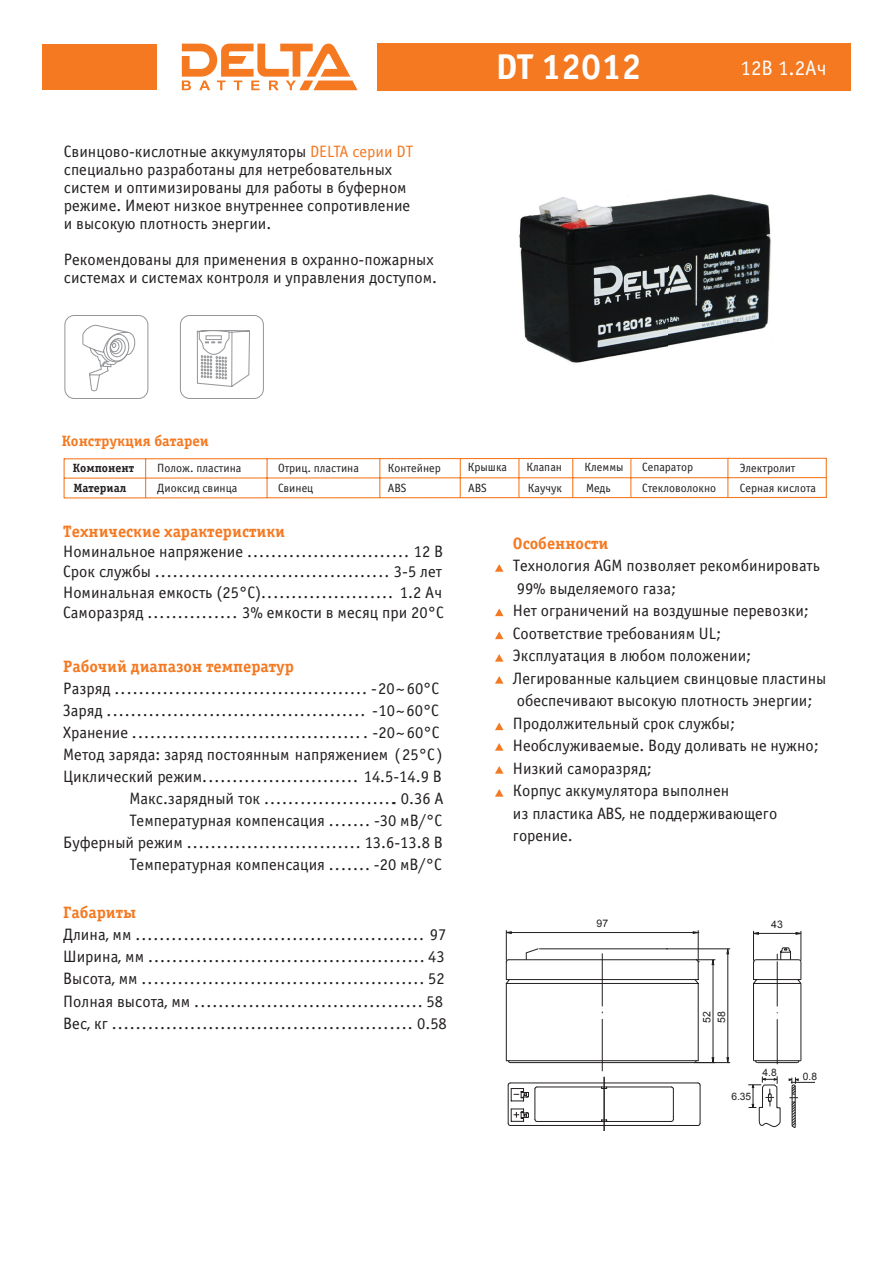
<style>
.page{position:relative;width:893px;height:1263px;background:#fff}
.page>*{position:absolute;margin:0;border:0;box-sizing:border-box;transform-origin:0 0}
.t1{font:700 36px "Officina Sans C";color:#fff}
.t2{font:21px "Officina Sans C";color:#fff}
.t3{font:16.5px/22px "Officina Sans C";color:#231f20}
.t4{font:700 16.5px "Officina Serif C";color:#f47921}
.t5{font:700 15px "Officina Serif C";color:#f47921}
.t6{font:12px "Officina Sans C";color:#231f20}
.t7{font:700 12px "Officina Serif C";color:#231f20}
.t8{font:10.5px/14.4px "Arial";color:#231f20}
.t9{font:10.2px "Arial";color:#231f20}
.s1{color:#f47921}
</style>
<div class="page">
<svg style="left:182px;top:44px;width:176px;height:46px"></svg>
<div style="left:377px;top:43px;width:473px;height:48px;background:#f47921"></div>
<div style="left:42px;top:44px;width:114px;height:46px;background:#f47921"></div>
<svg style="left:63px;top:457px;width:764px;height:42px"></svg>
<hr style="left:777px;top:1019px;width:1px;height:45px;background:#231f20">
<hr style="left:511px;top:932px;width:182px;height:1px;background:#231f20">
<hr style="left:698px;top:930px;width:1px;height:30px;background:#231f20">
<hr style="left:506px;top:930px;width:1px;height:30px;background:#231f20">
<svg style="left:505px;top:931px;width:7px;height:3px"></svg>
<svg style="left:693px;top:931px;width:7px;height:3px"></svg>
<svg style="left:753px;top:931px;width:49px;height:132px"></svg>
<hr style="left:539px;top:948px;width:191px;height:1px;background:#231f20">
<hr style="left:727px;top:954px;width:1px;height:104px;background:#231f20">
<hr style="left:695px;top:1062px;width:35px;height:1px;background:#231f20">
<svg style="left:726px;top:948px;width:3px;height:6px"></svg>
<svg style="left:726px;top:1057px;width:3px;height:7px"></svg>
<hr style="left:604px;top:1077px;width:1px;height:54px;background:#231f20">
<svg style="left:506px;top:948px;width:209px;height:178px"></svg>
<svg style="left:748px;top:1076px;width:32px;height:51px"></svg>
<svg style="left:789px;top:1077px;width:26px;height:51px"></svg>
<svg style="left:82px;top:324px;width:54px;height:67px"></svg>
<svg style="left:197px;top:330px;width:53px;height:57px"></svg>
<div style="left:64px;top:315px;width:84px;height:84px;border:1px solid #939598;border-radius:9px"></div>
<div style="left:180px;top:315px;width:84px;height:84px;border:1px solid #939598;border-radius:9px"></div>
<svg style="left:495px;top:564px;width:8px;height:8px"></svg>
<svg style="left:495px;top:608px;width:8px;height:8px"></svg>
<svg style="left:495px;top:631px;width:8px;height:8px"></svg>
<svg style="left:495px;top:654px;width:8px;height:8px"></svg>
<svg style="left:495px;top:676px;width:8px;height:8px"></svg>
<svg style="left:495px;top:722px;width:8px;height:8px"></svg>
<svg style="left:495px;top:743px;width:8px;height:8px"></svg>
<svg style="left:495px;top:766px;width:8px;height:8px"></svg>
<svg style="left:495px;top:789px;width:8px;height:8px"></svg>
<img style="left:519px;top:194px;width:252px;height:169px">
<p class="t3" style="left:64px;top:142px;width:351px;line-height:18px">Свинцово-кислотные аккумуляторы <span class="s1">DELTA серии DT </span>специально разработаны для нетребовательных систем и оптимизированы для работы в буферном режиме. Имеют низкое внутреннее сопротивление и высокую плотность энергии.</p>
<p class="t3" style="left:64px;top:250px;width:375px;line-height:18px">Рекомендованы для применения в охранно-пожарных системах и системах контроля и управления доступом.</p>
<h1 class="t1" style="left:496px;top:47px;width:147px">DT 12012</h1>
<p class="t2" style="left:741px;top:56px;width:88px">12В 1.2Ач</p>
<p class="t5" style="left:62px;top:432px;width:148px">Конструкция батареи</p>
<p class="t7" style="left:73px;top:461px;width:63px">Компонент</p>
<p class="t6" style="left:157px;top:461px;width:86px">Полож. пластина</p>
<p class="t6" style="left:278px;top:461px;width:82px">Отриц. пластина</p>
<p class="t6" style="left:740px;top:461px;width:57px">Электролит</p>
<p class="t7" style="left:73px;top:481px;width:54px">Материал</p>
<p class="t6" style="left:157px;top:481px;width:82px">Диоксид свинца</p>
<p class="t6" style="left:388px;top:481px;width:20px">ABS</p>
<p class="t6" style="left:586px;top:481px;width:26px">Медь</p>
<p class="t6" style="left:388px;top:461px;width:54px">Контейнер</p>
<p class="t6" style="left:468px;top:461px;width:41px">Крышка</p>
<p class="t6" style="left:526px;top:461px;width:37px">Клапан</p>
<p class="t6" style="left:584px;top:461px;width:41px">Клеммы</p>
<p class="t6" style="left:468px;top:481px;width:20px">ABS</p>
<p class="t6" style="left:642px;top:461px;width:52px">Сепаратор</p>
<p class="t6" style="left:528px;top:481px;width:36px">Каучук</p>
<p class="t6" style="left:642px;top:481px;width:76px">Стекловолокно</p>
<p class="t6" style="left:740px;top:481px;width:78px">Серная кислота</p>
<p class="t6" style="left:278px;top:481px;width:37px">Свинец</p>
<p class="t4" style="left:63px;top:522px;width:223px">Технические характеристики</p>
<p class="t3" style="left:63px;top:542px;width:382px;line-height:20.2px;text-align:justify">Номинальное напряжение ........................... 12 В Срок службы ....................................... 3-5 лет Номинальная емкость (25°С)...................... 1.2 Ач Саморазряд ............... 3% емкости в месяц при 20°С</p>
<p class="t4" style="left:63px;top:657px;width:232px">Рабочий диапазон температур</p>
<p class="t3" style="left:63px;top:678px;width:382px;text-align:right">Разряд .......................................... -20~ 60°C Заряд ........................................... -10~60°C Хранение ....................................... -20~ 60°C Метод заряда: заряд постоянным напряжением (25°С)<br>Циклический режим.......................... 14.5-14.9 В Макс.зарядный ток ...................... 0.36 А Температурная компенсация ....... -30 мВ/°С Буферный режим ............................. 13.6-13.8 В Температурная компенсация ....... -20 мВ/°С</p>
<p class="t4" style="left:63px;top:903px;width:75px">Габариты</p>
<p class="t3" style="left:63px;top:924px;width:385px">Длина, мм ................................................ 97<br>Ширина, мм .............................................. 43<br>Высота, мм ............................................... 52<br>Полная высота, мм ...................................... 58<br>Вес, кг .................................................. 0.58</p>
<p class="t4" style="left:513px;top:534px;width:97px">Особенности</p>
<p class="t3" style="left:513px;top:555px;width:315px;line-height:22.5px">Технология AGM позволяет рекомбинировать<br>99% выделяемого газа;<br>Нет ограничений на воздушные перевозки;<br>Соответствие требованиям UL;<br>Эксплуатация в любом положении;<br>Легированные кальцием свинцовые пластины обеспечивают высокую плотность энергии;<br>Продолжительный срок службы;<br>Необслуживаемые. Воду доливать не нужно;<br>Низкий саморазряд;<br>Корпус аккумулятора выполнен<br>из пластика ABS, не поддерживающего горение.</p>
<p class="t8" style="left:597px;top:916px;width:13px">97</p>
<p class="t8" style="left:771px;top:917px;width:13px">43</p>
<p class="t8" style="left:700px;top:1023px;width:14px;rotate:-90deg">52<br>58</p>
<p class="t9" style="left:731px;top:1090px;width:21px">6.35</p>
<p class="t9" style="left:763px;top:1066px;width:16px">4.8</p>
<p class="t9" style="left:803px;top:1069px;width:16px">0.8</p>
</div>
